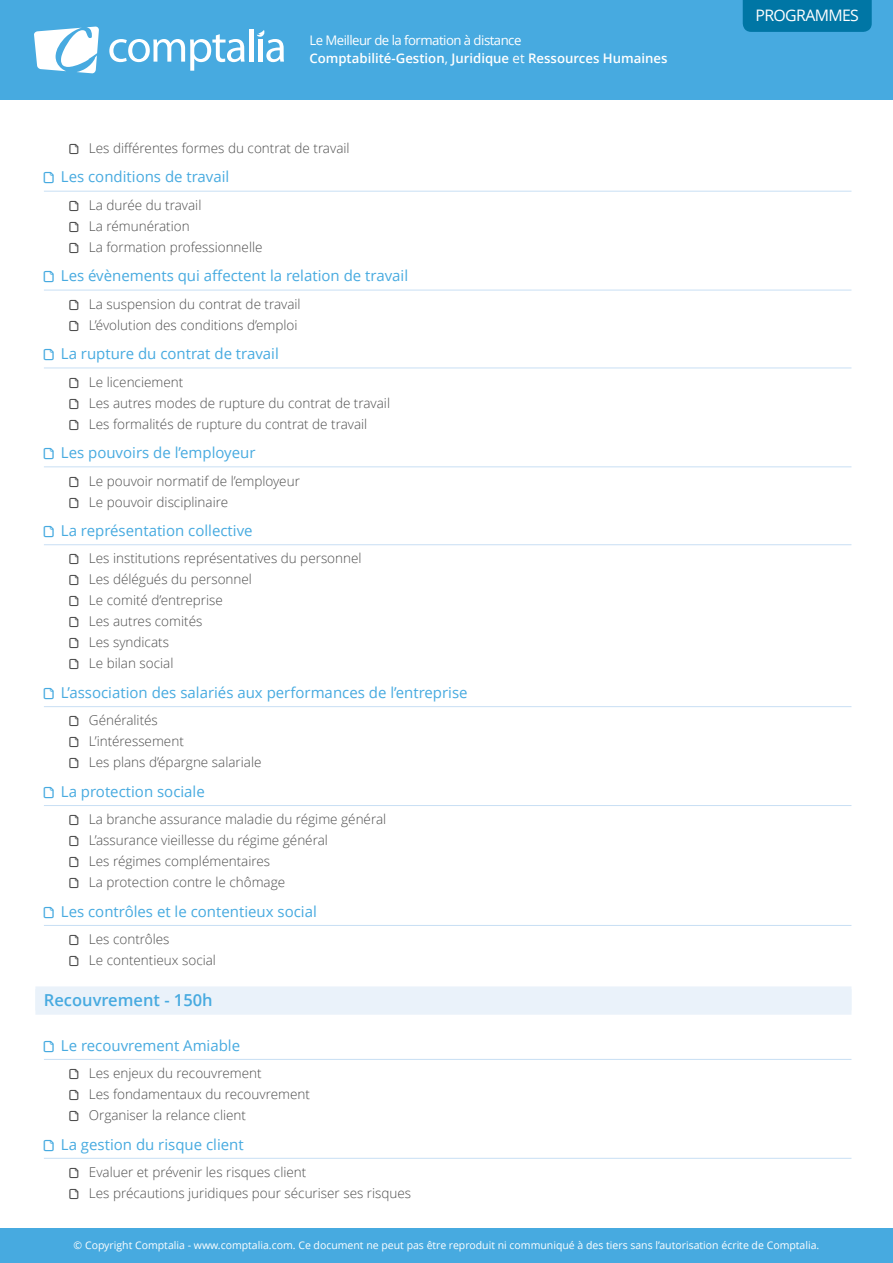
<style>
.page{position:relative;width:893px;height:1263px;background:#fff}
.page>*{position:absolute;margin:0;border:0;box-sizing:border-box;transform-origin:0 0}
.t1{font:600 16.5px "Open Sans";color:#47aae0}
.t2{font:15.9px "Open Sans";letter-spacing:-.04em;color:#fff}
.t3{font:15px "Open Sans";color:#47aae0}
.t4{font:300 13.5px/21px "Open Sans";color:#4d4d4d}
.t5{font:600 13.2px/17.9px "Open Sans";color:#fff}
.t6{font:11.55px "Open Sans";color:#fff}
.t7{font:10.5px "Open Sans";color:#fff}
.s1{font-weight:400}
</style>
<div class="page">
<div style="left:0;top:0;width:893px;height:100px;background:#47aae0"></div>
<svg style="left:34px;top:26px;width:65px;height:47px"></svg>
<svg style="left:109px;top:34px;width:136px;height:37px"></svg>
<hr style="left:249px;top:29px;width:4px;height:33px;background:#fff">
<svg style="left:257px;top:30px;width:27px;height:32px"></svg>
<div style="left:743px;top:0;width:129px;height:32px;background:#0076a5"></div>
<div style="left:0;top:1229px;width:893px;height:34px;background:#47aae0"></div>
<hr style="left:44px;top:191px;width:807px;height:1px;background:#c8dff4">
<hr style="left:44px;top:290px;width:807px;height:1px;background:#c8dff4">
<hr style="left:44px;top:368px;width:807px;height:1px;background:#c8dff4">
<hr style="left:44px;top:467px;width:807px;height:1px;background:#c8dff4">
<hr style="left:44px;top:544px;width:807px;height:1px;background:#c8dff4">
<hr style="left:44px;top:706px;width:807px;height:1px;background:#c8dff4">
<hr style="left:44px;top:805px;width:807px;height:1px;background:#c8dff4">
<hr style="left:44px;top:925px;width:807px;height:1px;background:#c8dff4">
<div style="left:35px;top:986px;width:816px;height:24px;background:#eaf2fa"></div>
<div style="left:35px;top:989px;width:816px;height:26px;background:#eaf2fa"></div>
<hr style="left:44px;top:1059px;width:807px;height:1px;background:#c8dff4">
<hr style="left:44px;top:1158px;width:807px;height:1px;background:#c8dff4">
<p class="t5" style="left:309px;top:32px;width:360px"><span class="s1">Le Meilleur de la formation à distance<br></span>Comptabilité-Gestion<span class="s1">,</span> Juridique <span class="s1">et</span> Ressources Humaines</p>
<p class="t4" style="left:89px;top:138px;width:262px">Les différentes formes du contrat de travail</p>
<p class="t3" style="left:61px;top:168px;width:170px">Les conditions de travail</p>
<p class="t4" style="left:89px;top:195px;width:175px">La durée du travail<br>La rémunération<br>La formation professionnelle</p>
<p class="t3" style="left:61px;top:267px;width:349px">Les évènements qui affectent la relation de travail</p>
<p class="t4" style="left:89px;top:294px;width:213px">La suspension du contrat de travail<br>L’évolution des conditions d’emploi</p>
<p class="t3" style="left:61px;top:345px;width:219px">La rupture du contrat de travail</p>
<p class="t4" style="left:89px;top:371px;width:303px">Le licenciement<br>Les autres modes de rupture du contrat de travail<br>Les formalités de rupture du contrat de travail</p>
<p class="t3" style="left:61px;top:444px;width:196px">Les pouvoirs de l’employeur</p>
<p class="t4" style="left:89px;top:470px;width:213px">Le pouvoir normatif de l’employeur<br>Le pouvoir disciplinaire</p>
<p class="t3" style="left:61px;top:522px;width:193px">La représentation collective</p>
<p class="t4" style="left:89px;top:548px;width:274px">Les institutions représentatives du personnel<br>Les délégués du personnel<br>Le comité d’entreprise<br>Les autres comités<br>Les syndicats<br>Le bilan social</p>
<p class="t3" style="left:61px;top:684px;width:408px">L’association des salariés aux performances de l’entreprise</p>
<p class="t4" style="left:89px;top:710px;width:174px">Généralités<br>L’intéressement<br>Les plans d’épargne salariale</p>
<p class="t3" style="left:61px;top:783px;width:145px">La protection sociale</p>
<p class="t4" style="left:89px;top:809px;width:299px">La branche assurance maladie du régime général L’assurance vieillesse du régime général<br>Les régimes complémentaires<br>La protection contre le chômage</p>
<p class="t3" style="left:61px;top:903px;width:257px">Les contrôles et le contentieux social</p>
<p class="t4" style="left:89px;top:929px;width:129px">Les contrôles<br>Le contentieux social</p>
<p class="t1" style="left:44px;top:991px;width:170px">Recouvrement - 150h</p>
<p class="t3" style="left:61px;top:1037px;width:181px">Le recouvrement Amiable</p>
<p class="t4" style="left:89px;top:1063px;width:222px">Les enjeux du recouvrement<br>Les fondamentaux du recouvrement<br>Organiser la relance client</p>
<p class="t3" style="left:61px;top:1135px;width:184px">La gestion du risque client</p>
<p class="t4" style="left:89px;top:1162px;width:324px">Evaluer et prévenir les risques client<br>Les précautions juridiques pour sécuriser ses risques</p>
<p class="t2" style="left:755px;top:6px;width:105px">Programm es</p>
<p class="t6" style="left:83px;top:1239px;width:728px">© Copyright Comptalia.com. Ce document ne peut pas être reproduit ni communiqué à des tiers sans l’autorisation écrite de Comptalia.</p>
<p class="t7" style="left:74px;top:1239px;width:747px">© Copyright Comptalia - www.comptalia.com. Ce document ne peut pas être reproduit ni communiqué à des tiers sans l’autorisation écrite de Comptalia.</p>
</div>
